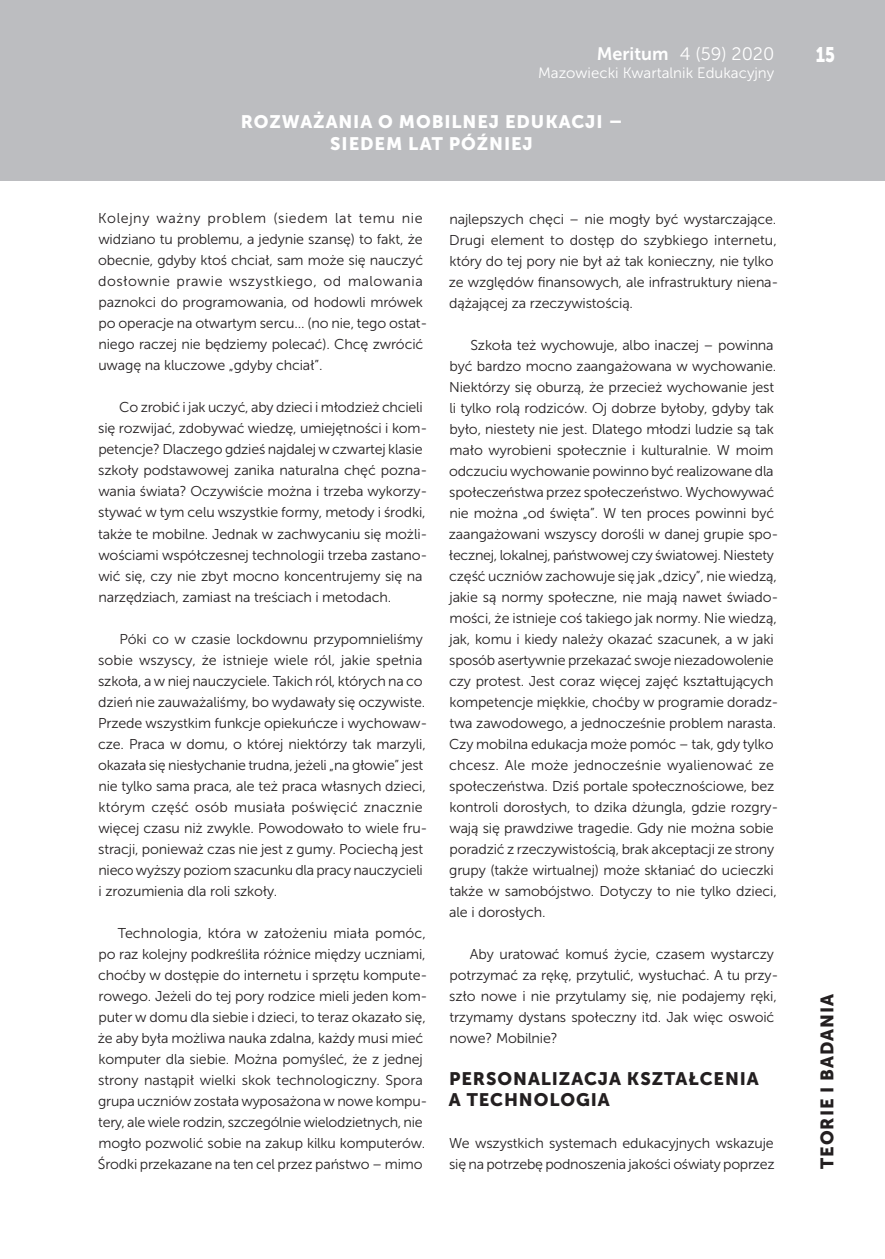
<style>
.page{position:relative;width:885px;height:1259px;background:#fff}
.page>*{position:absolute;margin:0;border:0;box-sizing:border-box;transform-origin:0 0}
.t1{font:21px "Museo Sans 900";color:#fff;scale:.8 1}
.t2{font:18px/21px "Museo Sans 900";letter-spacing:.05em;color:#231f20}
.t3{font:18px/21.6px "Museo Sans 900";letter-spacing:.05em;color:#fff;text-align:center}
.t4{font:18px "Museo Sans 300";color:#fff}
.t5{font:15px "Museo Sans 300";color:#fff}
.t6{font:14.25px/21px "Museo Sans 300";letter-spacing:-.01em;color:#231f20}
.s1{font-family:"Museo Sans 700"}
</style>
<div class="page">
<div style="left:0;top:0;width:884px;height:181px;background:#bcbdc0"></div>
<p class="t4" style="left:596px;top:44px;width:179px"><span class="s1">Meritum</span> 4 (59) 2020</p>
<p class="t5" style="left:538px;top:65px;width:238px">Mazowiecki Kwartalnik Edukacyjny</p>
<p class="t3" style="left:241px;top:111px;width:383px">ROZWAŻANIA O MOBILNEJ EDUKACJI –<br>SIEDEM LAT PÓŹNIEJ</p>
<p class="t6" style="left:98px;top:208px;width:331px">Kolejny ważny problem (siedem lat temu nie widziano tu problemu, a jedynie szansę) to fakt, że obecnie, gdyby ktoś chciał, sam może się nauczyć dosłownie prawie wszystkiego, od malowania paznokci do programowania, od hodowli mrówek po operacje na otwartym sercu… (no nie, tego ostat&shy;niego raczej nie będziemy polecać). Chcę zwrócić uwagę na kluczowe „gdyby chciał”.</p>
<p class="t6" style="left:98px;top:397px;width:331px;text-indent:21px">Co zrobić i jak uczyć, aby dzieci i młodzież chcieli się rozwijać, zdobywać wiedzę, umiejętności i kom&shy;petencje? Dlaczego gdzieś najdalej w czwartej klasie szkoły podstawowej zanika naturalna chęć pozna&shy;wania świata? Oczywiście można i trzeba wykorzy&shy;stywać w tym celu wszystkie formy, metody i środki, także te mobilne. Jednak w zachwycaniu się możli&shy;wościami współczesnej technologii trzeba zastano&shy;wić się, czy nie zbyt mocno koncentrujemy się na narzędziach, zamiast na treściach i metodach.</p>
<p class="t6" style="left:98px;top:628px;width:331px;text-indent:21px">Póki co w czasie lockdownu przypomnieliśmy sobie wszyscy, że istnieje wiele ról, jakie spełnia szkoła, a w niej nauczyciele. Takich ról, których na co dzień nie zauważaliśmy, bo wydawały się oczywiste.<br>Przede wszystkim funkcje opiekuńcze i wychowaw&shy;cze. Praca w domu, o której niektórzy tak marzyli, okazała się niesłychanie trudna, jeżeli „na głowie” jest nie tylko sama praca, ale też praca własnych dzieci, którym część osób musiała poświęcić znacznie więcej czasu niż zwykle. Powodowało to wiele fru&shy;stracji, ponieważ czas nie jest z gumy. Pociechą jest nieco wyższy poziom szacunku dla pracy nauczycieli i zrozumienia dla roli szkoły.</p>
<p class="t6" style="left:98px;top:922px;width:331px;text-indent:20px">Technologia, która w założeniu miała pomóc, po raz kolejny podkreśliła różnice między uczniami, choćby w dostępie do internetu i sprzętu kompute&shy;rowego. Jeżeli do tej pory rodzice mieli jeden kom&shy;puter w domu dla siebie i dzieci, to teraz okazało się, że aby była możliwa nauka zdalna, każdy musi mieć komputer dla siebie. Można pomyśleć, że z jednej strony nastąpił wielki skok technologiczny. Spora grupa uczniów została wyposażona w nowe kompu&shy;tery, ale wiele rodzin, szczególnie wielodzietnych, nie mogło pozwolić sobie na zakup kilku komputerów.<br>Środki przekazane na ten cel przez państwo – mimo</p>
<p class="t6" style="left:449px;top:208px;width:331px">najlepszych chęci – nie mogły być wystarczające.<br>Drugi element to dostęp do szybkiego internetu, który do tej pory nie był aż tak konieczny, nie tylko ze względów finansowych, ale infrastruktury niena&shy;dążającej za rzeczywistością.</p>
<p class="t6" style="left:449px;top:334px;width:331px;text-indent:22px">Szkoła też wychowuje, albo inaczej – powinna być bardzo mocno zaangażowana w wychowanie.<br>Niektórzy się oburzą, że przecież wychowanie jest li tylko rolą rodziców. Oj dobrze byłoby, gdyby tak było, niestety nie jest. Dlatego młodzi ludzie są tak mało wyrobieni społecznie i kulturalnie. W moim odczuciu wychowanie powinno być realizowane dla społeczeństwa przez społeczeństwo. Wychowywać nie można „od święta”. W ten proces powinni być zaangażowani wszyscy dorośli w danej grupie spo&shy;łecznej, lokalnej, państwowej czy światowej. Niestety część uczniów zachowuje się jak „dzicy”, nie wiedzą, jakie są normy społeczne, nie mają nawet świado&shy;mości, że istnieje coś takiego jak normy. Nie wiedzą, jak, komu i kiedy należy okazać szacunek, a w jaki sposób asertywnie przekazać swoje niezadowolenie czy protest. Jest coraz więcej zajęć kształtujących kompetencje miękkie, choćby w programie doradz&shy;twa zawodowego, a jednocześnie problem narasta.<br>Czy mobilna edukacja może pomóc – tak, gdy tylko chcesz. Ale może jednocześnie wyalienować ze społeczeństwa. Dziś portale społecznościowe, bez kontroli dorosłych, to dzika dżungla, gdzie rozgry&shy;wają się prawdziwe tragedie. Gdy nie można sobie poradzić z rzeczywistością, brak akceptacji ze strony grupy (także wirtualnej) może skłaniać do ucieczki także w samobójstwo. Dotyczy to nie tylko dzieci, ale i dorosłych.</p>
<p class="t6" style="left:449px;top:943px;width:331px;text-indent:21px">Aby uratować komuś życie, czasem wystarczy potrzymać za rękę, przytulić, wysłuchać. A tu przy&shy;szło nowe i nie przytulamy się, nie podajemy ręki, trzymamy dystans społeczny itd. Jak więc oswoić nowe? Mobilnie?</p>
<p class="t2" style="left:449px;top:1067px;width:311px">PERSONALIZACJA KSZTAŁCENIA<br>A TECHNOLOGIA</p>
<p class="t6" style="left:449px;top:1132px;width:327px">We wszystkich systemach edukacyjnych wskazuje się na potrzebę podnoszenia jakości oświaty poprzez</p>
<h1 class="t1" style="left:815px;top:43px;width:25px">15</h1>
<p class="t2" style="left:816px;top:1168px;width:176px;rotate:-90deg">TEORIE I BADANIA</p>
</div>
